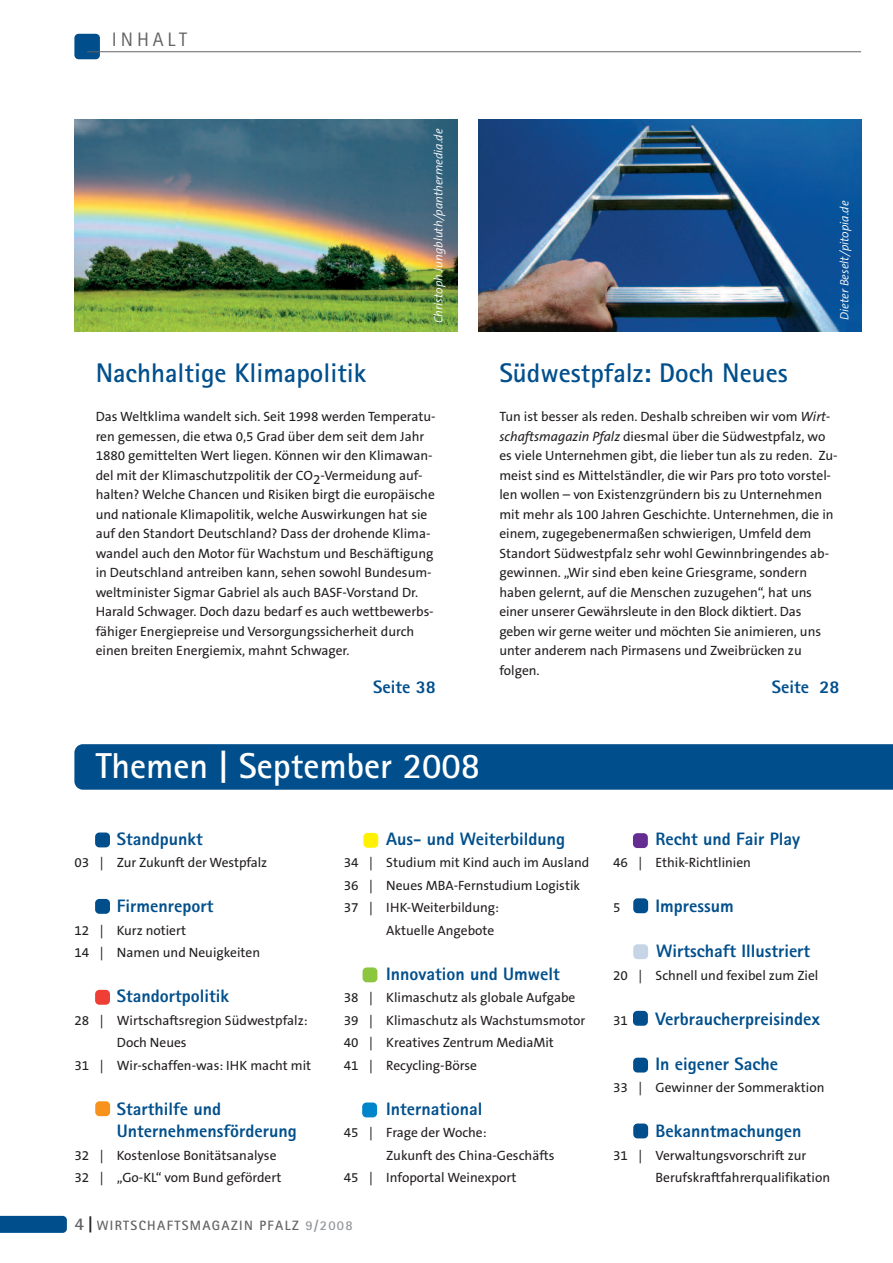
<style>
.page{position:relative;width:893px;height:1263px;background:#fff}
.page>*{position:absolute;margin:0;border:0;box-sizing:border-box;transform-origin:0 0}
.t1{font:700 36px "Rotis Sans Serif";color:#fff}
.t2{font:700 27px "Rotis Sans Serif";color:#004f8c}
.t3{font:19.5px "Rotis Sans Serif";letter-spacing:.2em;color:#636366}
.t4{font:800 18px/22.5px "Rotis Sans Serif";color:#004f8c}
.t5{font:13.5px/19.5px "The Sans B5 Plain";color:#231f20}
.t6{font:700 13.5px "Rotis Sans Serif";letter-spacing:.1em;color:#636366}
.t7{font:italic 300 12px "The Sans B4";color:#fff}
.s1{font-style:italic}
.s2{font-size:18px}
.s3{font-size:18px;color:#231f20}
.s4{color:#939598}
</style>
<div class="page">
<svg style="left:0;top:1216px;width:67px;height:17px"></svg>
<div style="left:74px;top:34px;width:26px;height:25px;background:#004f8c;border-radius:4px"></div>
<hr style="left:87px;top:51px;width:774px;height:1px;background:#636366">
<img style="left:478px;top:119px;width:383px;height:213px">
<img style="left:74px;top:119px;width:383px;height:213px">
<div style="left:633px;top:833px;width:15px;height:15px;background:#652d91;border-radius:4px"></div>
<div style="left:633px;top:1058px;width:15px;height:14px;background:#004f8c;border-radius:4px"></div>
<div style="left:633px;top:1011px;width:15px;height:15px;background:#004f8c;border-radius:4px"></div>
<div style="left:633px;top:898px;width:15px;height:15px;background:#004f8c;border-radius:4px"></div>
<div style="left:633px;top:944px;width:15px;height:15px;background:#c5d5e5;border-radius:4px"></div>
<div style="left:633px;top:1123px;width:15px;height:15px;background:#004f8c;border-radius:4px"></div>
<div style="left:363px;top:967px;width:14px;height:15px;background:#8bc63e;border-radius:4px"></div>
<div style="left:74px;top:744px;width:819px;height:46px;background:#004f8c"></div>
<div style="left:95px;top:899px;width:15px;height:15px;background:#004f8c;border-radius:4px"></div>
<div style="left:95px;top:832px;width:15px;height:15px;background:#004f8c;border-radius:4px"></div>
<div style="left:95px;top:990px;width:15px;height:15px;background:#ee3e35;border-radius:4px"></div>
<div style="left:95px;top:1101px;width:15px;height:15px;background:#f7931d;border-radius:4px"></div>
<div style="left:362px;top:1102px;width:15px;height:15px;background:#0084ca;border-radius:4px"></div>
<div style="left:363px;top:833px;width:15px;height:15px;background:#fff101;border-radius:4px"></div>
<p class="t3" style="left:112px;top:32px;width:77px">INHALT</p>
<p class="t7" style="left:432px;top:323px;width:196px;rotate:-90deg">Christoph Jungbluth/panthermedia.de</p>
<p class="t2" style="left:96px;top:363px;width:272px">Nachhaltige Klimapolitik</p>
<p class="t5" style="left:96px;top:407px;width:341px">Das Weltklima wandelt sich. Seit 1998 werden Temperatu&shy;ren gemessen, die etwa 0,5 Grad über dem seit dem Jahr 1880 gemittelten Wert liegen. Können wir den Klimawan&shy;del mit der Klimaschutzpolitik der CO2-Vermeidung auf&shy;halten? Welche Chancen und Risiken birgt die europäische und nationale Klimapolitik, welche Auswirkungen hat sie auf den Standort Deutschland? Dass der drohende Klima&shy;wandel auch den Motor für Wachstum und Beschäftigung in Deutschland antreiben kann, sehen sowohl Bundesum&shy;weltminister Sigmar Gabriel als auch BASF-Vorstand Dr.<br>Harald Schwager. Doch dazu bedarf es auch wettbewerbs&shy;fähiger Energiepreise und Versorgungssicherheit durch einen breiten Energiemix, mahnt Schwager.</p>
<p class="t4" style="left:373px;top:678px;width:64px">Seite 38</p>
<p class="t7" style="left:838px;top:320px;width:121px;rotate:-90deg">Dieter Beselt/pitopia.de</p>
<p class="t2" style="left:499px;top:364px;width:290px">Südwestpfalz: Doch Neues</p>
<p class="t5" style="left:499px;top:407px;width:340px">Tun ist besser als reden. Deshalb schreiben wir vom <span class="s1">Wirt&shy;schaftsmagazin Pfalz</span> diesmal über die Südwestpfalz, wo es viele Unternehmen gibt, die lieber tun als zu reden. Zu&shy;meist sind es Mittelständler, die wir Pars pro toto vorstel&shy;len wollen – von Existenzgründern bis zu Unternehmen mit mehr als 100 Jahren Geschichte. Unternehmen, die in einem, zugegebenermaßen schwierigen, Umfeld dem Standort Südwestpfalz sehr wohl Gewinnbringendes ab&shy;gewinnen. „Wir sind eben keine Griesgrame, sondern haben gelernt, auf die Menschen zuzugehen“, hat uns einer unserer Gewährsleute in den Block diktiert. Das geben wir gerne weiter und möchten Sie animieren, uns unter anderem nach Pirmasens und Zweibrücken zu folgen.</p>
<p class="t4" style="left:772px;top:678px;width:69px">Seite 28</p>
<p class="t1" style="left:96px;top:753px;width:386px">Themen | September 2008</p>
<p class="t4" style="left:117px;top:829px;width:87px">Standpunkt</p>
<p class="t5" style="left:74px;top:853px;width:194px">03 | Zur Zukunft der Westpfalz</p>
<p class="t4" style="left:117px;top:897px;width:98px">Firmenreport</p>
<p class="t5" style="left:74px;top:919px;width:187px;line-height:22.5px">12 | Kurz notiert<br>14 | Namen und Neuigkeiten</p>
<p class="t4" style="left:117px;top:987px;width:114px">Standortpolitik</p>
<p class="t5" style="left:74px;top:1011px;width:235px">28 | Wirtschaftsregion Südwestpfalz:</p>
<p class="t5" style="left:117px;top:1033px;width:71px">Doch Neues</p>
<p class="t5" style="left:74px;top:1056px;width:238px">31 | Wir-schaffen-was: IHK macht mit</p>
<p class="t4" style="left:117px;top:1099px;width:181px">Starthilfe und<br>Unternehmensförderung</p>
<p class="t5" style="left:74px;top:1144px;width:209px;line-height:22.5px">32 | Kostenlose Bonitätsanalyse<br>32 | „Go-KL“ vom Bund gefördert</p>
<p class="t4" style="left:386px;top:829px;width:180px">Aus- und Weiterbildung</p>
<p class="t5" style="left:344px;top:853px;width:247px">34 | Studium mit Kind auch im Ausland</p>
<p class="t5" style="left:344px;top:876px;width:238px">36 | Neues MBA-Fernstudium Logistik</p>
<p class="t5" style="left:344px;top:898px;width:157px">37 | IHK-Weiterbildung:</p>
<p class="t5" style="left:386px;top:921px;width:110px">Aktuelle Angebote</p>
<p class="t4" style="left:386px;top:964px;width:175px">Innovation und Umwelt</p>
<p class="t5" style="left:344px;top:987px;width:243px;line-height:22.5px">38 | Klimaschutz als globale Aufgabe<br>39 | Klimaschutz als Wachstumsmotor<br>40 | Kreatives Zentrum MediaMit<br>41 | Recycling-Börse</p>
<p class="t4" style="left:386px;top:1099px;width:98px">International</p>
<p class="t5" style="left:344px;top:1123px;width:144px">45 | Frage der Woche:</p>
<p class="t5" style="left:386px;top:1146px;width:170px">Zukunft des China-Geschäfts</p>
<p class="t5" style="left:344px;top:1168px;width:174px">45 | Infoportal Weinexport</p>
<p class="t6" style="left:74px;top:1221px;width:280px"><span class="s2">4</span> <span class="s3">|</span> WIRTSCHAFTSMAGAZIN PFALZ <span class="s4">9/2008</span></p>
<p class="t4" style="left:656px;top:829px;width:146px">Recht und Fair Play</p>
<p class="t5" style="left:613px;top:853px;width:140px">46 | Ethik-Richtlinien</p>
<p class="t5" style="left:613px;top:898px;width:9px">5</p>
<p class="t4" style="left:656px;top:897px;width:80px">Impressum</p>
<p class="t4" style="left:656px;top:942px;width:156px">Wirtschaft Illustriert</p>
<p class="t5" style="left:613px;top:966px;width:207px">20 | Schnell und fexibel zum Ziel</p>
<p class="t5" style="left:613px;top:1011px;width:16px">31</p>
<p class="t4" style="left:656px;top:1009px;width:166px">Verbraucherpreisindex</p>
<p class="t4" style="left:656px;top:1054px;width:124px">In eigener Sache</p>
<p class="t5" style="left:613px;top:1078px;width:213px">33 | Gewinner der Sommeraktion</p>
<p class="t4" style="left:656px;top:1122px;width:147px">Bekanntmachungen</p>
<p class="t5" style="left:656px;top:1144px;width:176px;line-height:22.5px;text-indent:-43px">31 | Verwaltungsvorschrift zur<br>Berufskraftfahrerqualifikation</p>
</div>
